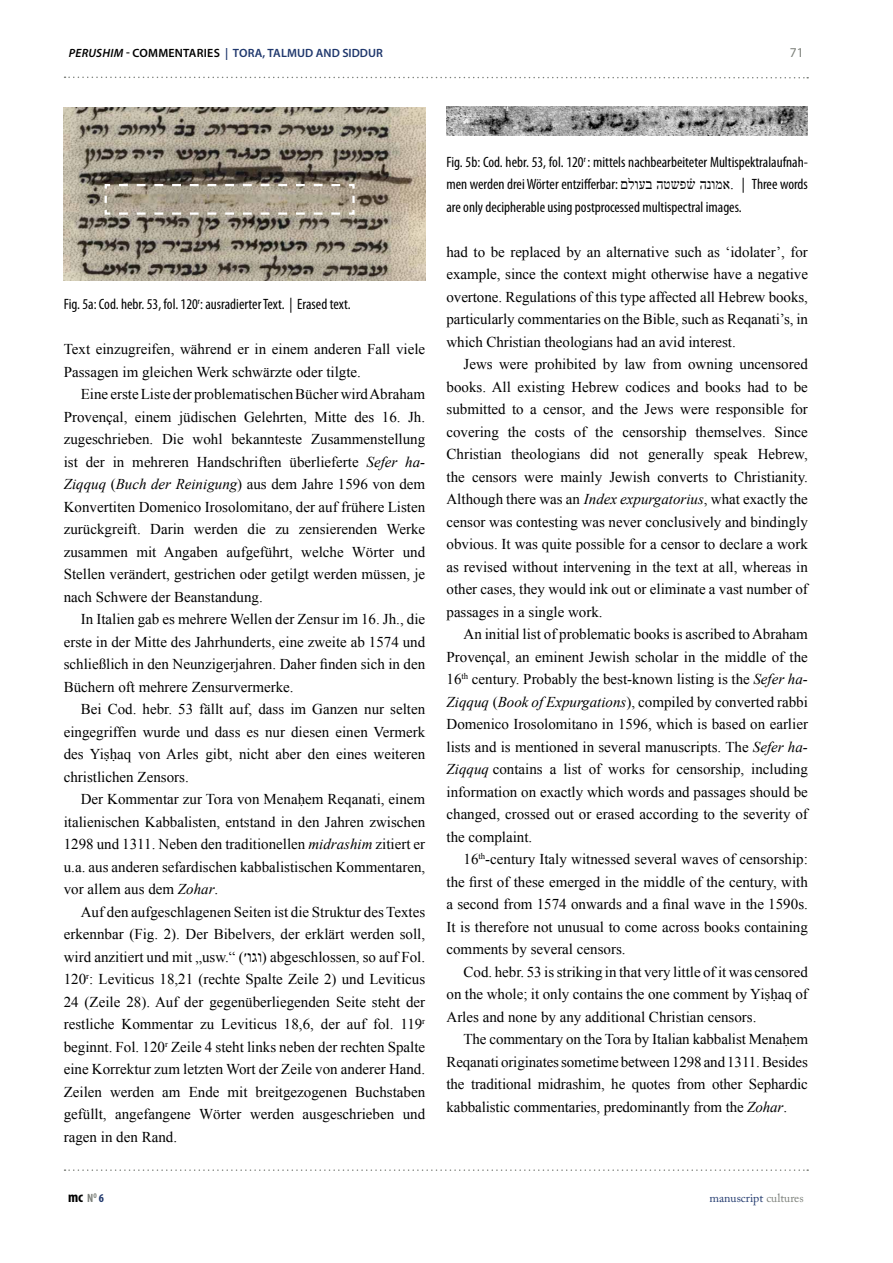
<style>
.page{position:relative;width:893px;height:1263px;background:#fff}
.page>*{position:absolute;margin:0;border:0;box-sizing:border-box;transform-origin:0 0}
.t1{font:15px/22.5px "Times New Roman";color:#000;text-align:justify}
.t2{font:condensed 15px/22.5px "Myriad Pro";color:#000;text-align:justify}
.t3{font:700 condensed 15px "Myriad Pro";color:#000}
.t4{font:13.5px "Myriad Pro";color:#7c807a}
.t5{font:600 12px "Myriad Pro";letter-spacing:.02em;color:#20386d}
.t6{font:12px "Adobe Caslon Pro";color:#20386d}
.s1{font-style:italic;color:#000}
.s2{color:#000}
.s3{font-style:italic}
.s4{font-size:16.5px}
.s5{font-family:"Times New Roman";font-stretch:normal}
.s6{font-size:12px;color:#7c807a}
.s7{font-size:12px;color:#20386d}
.s8{color:#7c807a}
</style>
<div class="page">
<svg style="left:63px;top:76px;width:746px;height:3px"></svg>
<svg style="left:65px;top:1169px;width:743px;height:2px"></svg>
<img style="left:64px;top:108px;width:361px;height:172px">
<img style="left:446px;top:106px;width:362px;height:29px">
<svg style="left:103px;top:183px;width:253px;height:33px;background:#afa695"></svg>
<p class="t5" style="left:69px;top:45px;width:256px"><span class="s1">PERUSHIM</span> <span class="s2">- COMMENTARIES</span> | TORA, TALMUD AND</p>
<p class="t5" style="left:342px;top:45px;width:8px">SIDDUR</p>
<p class="t4" style="left:790px;top:44px;width:15px">71</p>
<p class="t2" style="left:64px;top:293px;width:288px">Fig. 5a: Cod. hebr. 53, fol. 120<sup>r</sup>: ausradierter Text. | Erased text.</p>
<p class="t1" style="left:64px;top:338px;width:363px">Text einzugreifen, während er in einem anderen Fall viele<br>Passagen im gleichen Werk schwärzte oder tilgte.</p>
<p class="t1" style="left:64px;top:383px;width:363px;text-indent:17px">Eine erste Liste der problematischen Bücher wird Abraham Provençal, einem jüdischen Gelehrten, Mitte des 16. Jh. zugeschrieben. Die wohl bekannteste Zusammenstellung ist der in mehreren Handschriften überlieferte <span class="s3">Sefer ha-Ziqquq</span> (<span class="s3">Buch der Reinigung</span>) aus dem Jahre 1596 von dem Konvertiten Domenico Irosolomitano, der auf frühere Listen zurückgreift. Darin werden die zu zensierenden Werke zusammen mit Angaben aufgeführt, welche Wörter und Stellen verändert, gestrichen oder getilgt werden müssen, je nach Schwere der Beanstandung.</p>
<p class="t1" style="left:64px;top:608px;width:363px;text-indent:17px">In Italien gab es mehrere Wellen der Zensur im 16. Jh., die erste in der Mitte des Jahrhunderts, eine zweite ab 1574 und schließlich in den Neunzigerjahren. Daher finden sich in den Büchern oft mehrere Zensurvermerke.</p>
<p class="t1" style="left:64px;top:698px;width:363px;text-indent:17px">Bei Cod. hebr. 53 fällt auf, dass im Ganzen nur selten eingegriffen wurde und dass es nur diesen einen Vermerk des Yiṣḥaq von Arles gibt, nicht aber den eines weiteren christlichen Zensors.</p>
<p class="t1" style="left:64px;top:788px;width:363px;text-indent:17px">Der Kommentar zur Tora von Menaḥem Reqanati, einem italienischen Kabbalisten, entstand in den Jahren zwischen 1298 und 1311. Neben den traditionellen <span class="s3">midrashim</span> zitiert er u.a. aus anderen sefardischen kabbalistischen Kommentaren, vor allem aus dem <span class="s3">Zohar</span>.</p>
<p class="t1" style="left:64px;top:900px;width:363px;text-indent:17px">Auf den aufgeschlagenen Seiten ist die Struktur des Textes erkennbar (Fig. 2). Der Bibelvers, der erklärt werden soll, wird anzitiert und mit „usw.“ ( <span class="s4">וגו׳</span> ( abgeschlossen, so auf Fol.<br>120<sup>r</sup>: Leviticus 18,21 (rechte Spalte Zeile 2) und Leviticus 24 (Zeile 28). Auf der gegenüberliegenden Seite steht der restliche Kommentar zu Leviticus 18,6, der auf fol. 119<sup>r </sup>beginnt. Fol. 120<sup>r</sup> Zeile 4 steht links neben der rechten Spalte eine Korrektur zum letzten Wort der Zeile von anderer Hand.<br>Zeilen werden am Ende mit breitgezogenen Buchstaben gefüllt, angefangene Wörter werden ausgeschrieben und ragen in den Rand.</p>
<p class="t2" style="left:446px;top:150px;width:363px">Fig. 5b: Cod. hebr. 53, fol. 120<sup>r</sup> : mittels nachbearbeiteter Multispektralaufnah&shy;men werden drei Wörter entzifferbar: <span class="s5">בעולם שטה פ ֯ש אמו נה .</span> | Three words are only decipherable using postprocessed multispectral images.</p>
<p class="t1" style="left:446px;top:240px;width:363px">had to be replaced by an alternative such as ʻidolater’, for example, since the context might otherwise have a negative overtone. Regulations of this type affected all Hebrew books, particularly commentaries on the Bible, such as Reqanati’s, in which Christian theologians had an avid interest.</p>
<p class="t1" style="left:446px;top:353px;width:363px;text-indent:17px">Jews were prohibited by law from owning uncensored books. All existing Hebrew codices and books had to be submitted to a censor, and the Jews were responsible for covering the costs of the censorship themselves. Since Christian theologians did not generally speak Hebrew, the censors were mainly Jewish converts to Christianity.<br>Although there was an <span class="s3">Index expurgatorius</span>, what exactly the censor was contesting was never conclusively and bindingly obvious. It was quite possible for a censor to declare a work as revised without intervening in the text at all, whereas in other cases, they would ink out or eliminate a vast number of passages in a single work.</p>
<p class="t1" style="left:446px;top:623px;width:363px;text-indent:17px">An initial list of problematic books is ascribed to Abraham Provençal, an eminent Jewish scholar in the middle of the 16<sup>th</sup> century. Probably the best-known listing is the <span class="s3">Sefer ha-Ziqquq</span> (<span class="s3">Book of Expurgations</span>), compiled by converted rabbi Domenico Irosolomitano in 1596, which is based on earlier lists and is mentioned in several manuscripts. The <span class="s3">Sefer ha-Ziqquq</span> contains a list of works for censorship, including information on exactly which words and passages should be changed, crossed out or erased according to the severity of the complaint.</p>
<p class="t1" style="left:446px;top:848px;width:363px;text-indent:17px">16<sup>th</sup>-century Italy witnessed several waves of censorship: the first of these emerged in the middle of the century, with a second from 1574 onwards and a final wave in the 1590s.<br>It is therefore not unusual to come across books containing comments by several censors.</p>
<p class="t1" style="left:446px;top:960px;width:363px;text-indent:17px">Cod. hebr. 53 is striking in that very little of it was censored on the whole; it only contains the one comment by Yiṣḥaq of Arles and none by any additional Christian censors.</p>
<p class="t1" style="left:446px;top:1028px;width:363px;text-indent:17px">The commentary on the Tora by Italian kabbalist Menaḥem Reqanati originates sometime between 1298 and 1311. Besides the traditional midrashim, he quotes from other Sephardic kabbalistic commentaries, predominantly from the <span class="s3">Zohar</span>.</p>
<p class="t3" style="left:68px;top:1187px;width:37px">mc<span class="s6">N</span><sup>o</sup> <span class="s7">6</span></p>
<p class="t6" style="left:709px;top:1190px;width:96px">manuscript <span class="s8">cultures</span></p>
</div>
